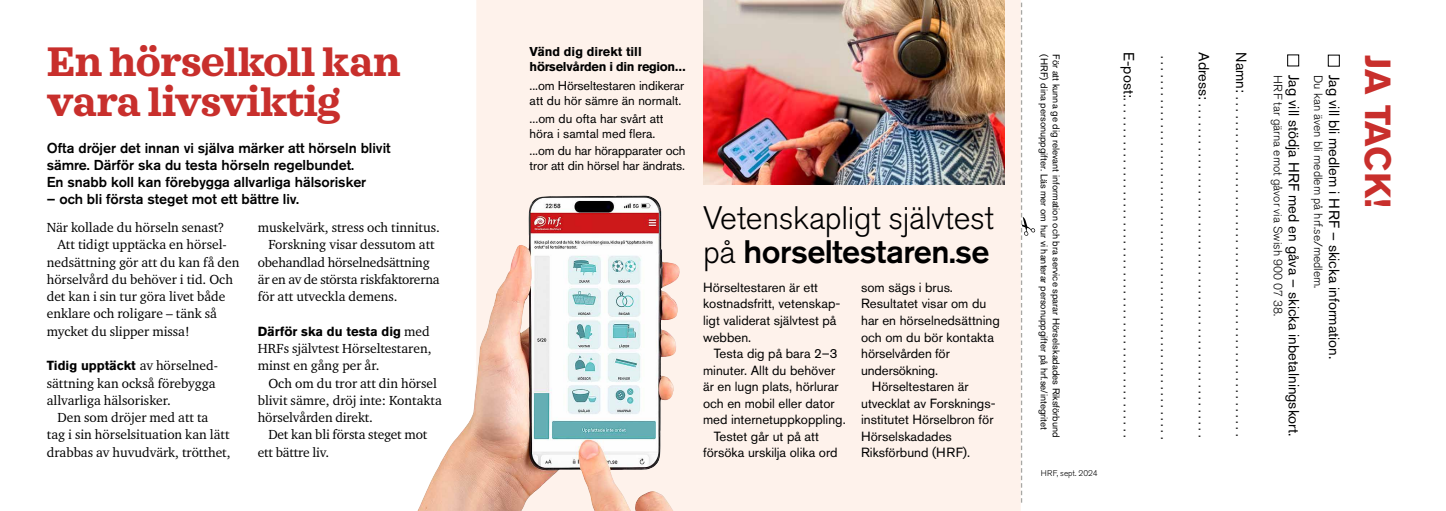
<style>
.page{position:relative;width:1446px;height:511px;background:#fff}
.page>*{position:absolute;margin:0;border:0;box-sizing:border-box;transform-origin:0 0}
.t1{font:700 42px/40.5px "Sagona";letter-spacing:-.015em;color:#c82f2c}
.t2{font:700 36px "Akzidenz Grotesk Pro";letter-spacing:-.01em;color:#c82f2c}
.t3{font:300 32.25px/33px "Akzidenz Grotesk Pro";letter-spacing:-.01em;color:#000}
.t4{font:300 14.7px "Akzidenz Grotesk Pro";color:#000}
.t5{font:14.7px "Akzidenz Grotesk Pro";color:#000}
.t6{font:500 14.25px/16.8px "Akzidenz Grotesk Pro";letter-spacing:-.005em;color:#000}
.t7{font:13.5px/17.2px "Charter ITC Pro";color:#000}
.t8{font:13.5px "Charter ITC Pro";letter-spacing:-.02em;color:#000}
.t9{font:13.2px/16.5px "Akzidenz Grotesk Pro";color:#000}
.t10{font:700 13.05px "Akzidenz Grotesk Pro";color:#000}
.t11{font:12.75px/15px "Akzidenz Grotesk Pro";letter-spacing:-.01em;color:#000}
.t12{font:700 12.75px/14.7px "Akzidenz Grotesk Pro";letter-spacing:-.02em;color:#000}
.t13{font:300 12px "Akzidenz Grotesk Pro";color:#000}
.t14{font:9.75px "Akzidenz Grotesk Pro";color:#000}
.t15{font:300 8.25px "Akzidenz Grotesk Pro";color:#000}
.s1{font-family:"Charter ITC Pro";font-weight:400;font-size:13.5px}
.s2{font-weight:500}
.s3{font-weight:400}
</style>
<div class="page">
<div style="left:1328px;top:55px;width:11px;height:11px;border:1px solid #000"></div>
<div style="left:1287px;top:55px;width:12px;height:11px;border:1px solid #000"></div>
<svg style="left:1020px;top:0;width:15px;height:502px"></svg>
<div style="left:476px;top:0;width:544px;height:510px;background:#fef2eb"></div>
<img style="left:418px;top:196px;width:263px;height:314px">
<img style="left:703px;top:0;width:301px;height:185px">
<h1 class="t1" style="left:47px;top:41px;width:355px">En hörselkoll kan vara livsviktig</h1>
<p class="t6" style="left:47px;top:139px;width:345px">Ofta dröjer det innan vi själva märker att hörseln blivit sämre. Därför ska du testa hörseln regelbundet.<br>En snabb koll kan förebygga allvarliga hälsorisker</p>
<p class="t6" style="left:47px;top:190px;width:254px">– och bli första steget mot ett bättre liv.</p>
<p class="t7" style="left:47px;top:218px;width:179px">När kollade du hörseln senast?</p>
<p class="t7" style="left:57px;top:236px;width:171px">Att tidigt upptäcka en hörsel-</p>
<p class="t7" style="left:47px;top:253px;width:194px">nedsättning gör att du kan få den</p>
<p class="t7" style="left:47px;top:270px;width:188px">hörselvård du behöver i tid. Och</p>
<p class="t7" style="left:47px;top:287px;width:180px">det kan i sin tur göra livet både</p>
<p class="t7" style="left:47px;top:305px;width:172px">enklare och roligare – tänk så</p>
<p class="t7" style="left:47px;top:322px;width:144px">mycket du slipper missa!</p>
<p class="t10" style="left:47px;top:357px;width:173px">Tidig upptäckt <span class="s1">av hörselned-</span></p>
<p class="t7" style="left:47px;top:374px;width:170px">sättning kan också förebygga allvarliga hälsorisker.</p>
<p class="t7" style="left:47px;top:408px;width:185px;text-indent:11px">Den som dröjer med att ta<br>tag i sin hörselsituation kan lätt drabbas av huvudvärk, trötthet,</p>
<p class="t7" style="left:258px;top:218px;width:184px">muskelvärk, stress och tinnitus.</p>
<p class="t7" style="left:268px;top:236px;width:168px">Forskning visar dessutom att</p>
<p class="t7" style="left:258px;top:253px;width:174px">obehandlad hörselnedsättning</p>
<p class="t8" style="left:258px;top:270px;width:183px">är en av de största riskfaktorerna</p>
<p class="t7" style="left:258px;top:287px;width:141px">för att utveckla demens.</p>
<p class="t10" style="left:258px;top:322px;width:173px">Därför ska du testa dig <span class="s1">med</span></p>
<p class="t7" style="left:258px;top:339px;width:175px">HRFs självtest Hörseltestaren, minst en gång per år.</p>
<p class="t7" style="left:258px;top:374px;width:186px;text-indent:11px">Och om du tror att din hörsel blivit sämre, dröj inte: Kontakta hörselvården direkt.</p>
<p class="t7" style="left:258px;top:425px;width:171px;text-indent:11px">Det kan bli första steget mot ett bättre liv.</p>
<p class="t12" style="left:530px;top:44px;width:157px">Vänd dig direkt till hörselvården i din region...</p>
<p class="t11" style="left:530px;top:78px;width:156px">...om Hörseltestaren indikerar att du hör sämre än normalt.</p>
<p class="t11" style="left:530px;top:110px;width:135px">...om du ofta har svårt att höra i samtal med flera.</p>
<p class="t11" style="left:530px;top:143px;width:157px">...om du har hörapparater och tror att din hörsel har ändrats.</p>
<h3 class="t3" style="left:703px;top:201px;width:292px">Vetenskapligt självtest på <span class="s2">horseltestaren.se</span></h3>
<p class="t9" style="left:703px;top:279px;width:139px">Hörseltestaren är ett kostnadsfritt, vetenskap&shy;ligt validerat självtest på webben.</p>
<p class="t9" style="left:714px;top:345px;width:125px">Testa dig på bara 2–3</p>
<p class="t9" style="left:703px;top:361px;width:134px">minuter. Allt du behöver</p>
<p class="t9" style="left:703px;top:378px;width:137px">är en lugn plats, hörlurar</p>
<p class="t9" style="left:703px;top:394px;width:133px">och en mobil eller dator</p>
<p class="t9" style="left:703px;top:411px;width:144px">med internetuppkoppling.</p>
<p class="t9" style="left:714px;top:427px;width:107px">Testet går ut på att</p>
<p class="t9" style="left:703px;top:444px;width:136px">försöka urskilja olika ord</p>
<p class="t9" style="left:861px;top:279px;width:93px">som sägs i brus.</p>
<p class="t9" style="left:861px;top:295px;width:127px">Resultatet visar om du</p>
<p class="t9" style="left:861px;top:312px;width:140px">har en hörselnedsättning</p>
<p class="t9" style="left:861px;top:328px;width:134px">och om du bör kontakta</p>
<p class="t9" style="left:861px;top:345px;width:90px">hörselvården för</p>
<p class="t9" style="left:861px;top:361px;width:79px">undersökning.</p>
<p class="t9" style="left:872px;top:378px;width:98px">Hörseltestaren är</p>
<p class="t9" style="left:861px;top:394px;width:136px">utvecklat av Forsknings-</p>
<p class="t9" style="left:861px;top:411px;width:134px">institutet Hörselbron för</p>
<p class="t9" style="left:861px;top:427px;width:92px">Hörselskadades</p>
<p class="t9" style="left:861px;top:444px;width:111px">Riksförbund (HRF).</p>
<p class="t14" style="left:1050px;top:54px;width:377px;rotate:90deg">(HRF) dina personuppgifter. Läs mer om hur vi hanterar personuppgifter på hrf.se/integritet</p>
<p class="t14" style="left:1062px;top:54px;width:384px;rotate:90deg">För att kunna ge dig relevant information och bra service sparar Hörselskadades Riksförbund</p>
<p class="t15" style="left:1041px;top:467px;width:58px">HRF, sept. 2024</p>
<p class="t4" style="left:1213px;top:52px;width:386px;rotate:90deg"><span class="s3">Adress:</span> . . . . . . . . . . . . . . . . . . . . . . . . . . . . . . . . . . . . . . . . . . . . . . . . . . . . . .</p>
<p class="t4" style="left:1251px;top:52px;width:385px;rotate:90deg"><span class="s3">Namn:</span> . . . . . . . . . . . . . . . . . . . . . . . . . . . . . . . . . . . . . . . . . . . . . . . . . . . . . . .</p>
<p class="t4" style="left:1138px;top:52px;width:386px;rotate:90deg"><span class="s3">E-post:</span>. . . . . . . . . . . . . . . . . . . . . . . . . . . . . . . . . . . . . . . . . . . . . . . . . . . . . . .</p>
<h2 class="t2" style="left:1401px;top:55px;width:154px;rotate:90deg">JA TACK!</h2>
<p class="t4" style="left:1176px;top:56px;width:384px;rotate:90deg">. . . . . . . . . . . . . . . . . . . . . . . . . . . . . . . . . . . . . . . . . . . . . . . . . . . . . . . . . . . . . .</p>
<p class="t13" style="left:1285px;top:75px;width:242px;rotate:90deg">HRF tar gärna emot gåvor via Swish 900 07 38.</p>
<p class="t5" style="left:1303px;top:75px;width:362px;rotate:90deg">Jag vill stödja HRF med en gåva – skicka inbetalningskort.</p>
<p class="t13" style="left:1326px;top:75px;width:215px;rotate:90deg">Du kan även bli medlem på hrf.se/medlem.</p>
<p class="t5" style="left:1344px;top:75px;width:285px;rotate:90deg">Jag vill bli medlem i HRF – skicka information.</p>
</div>
